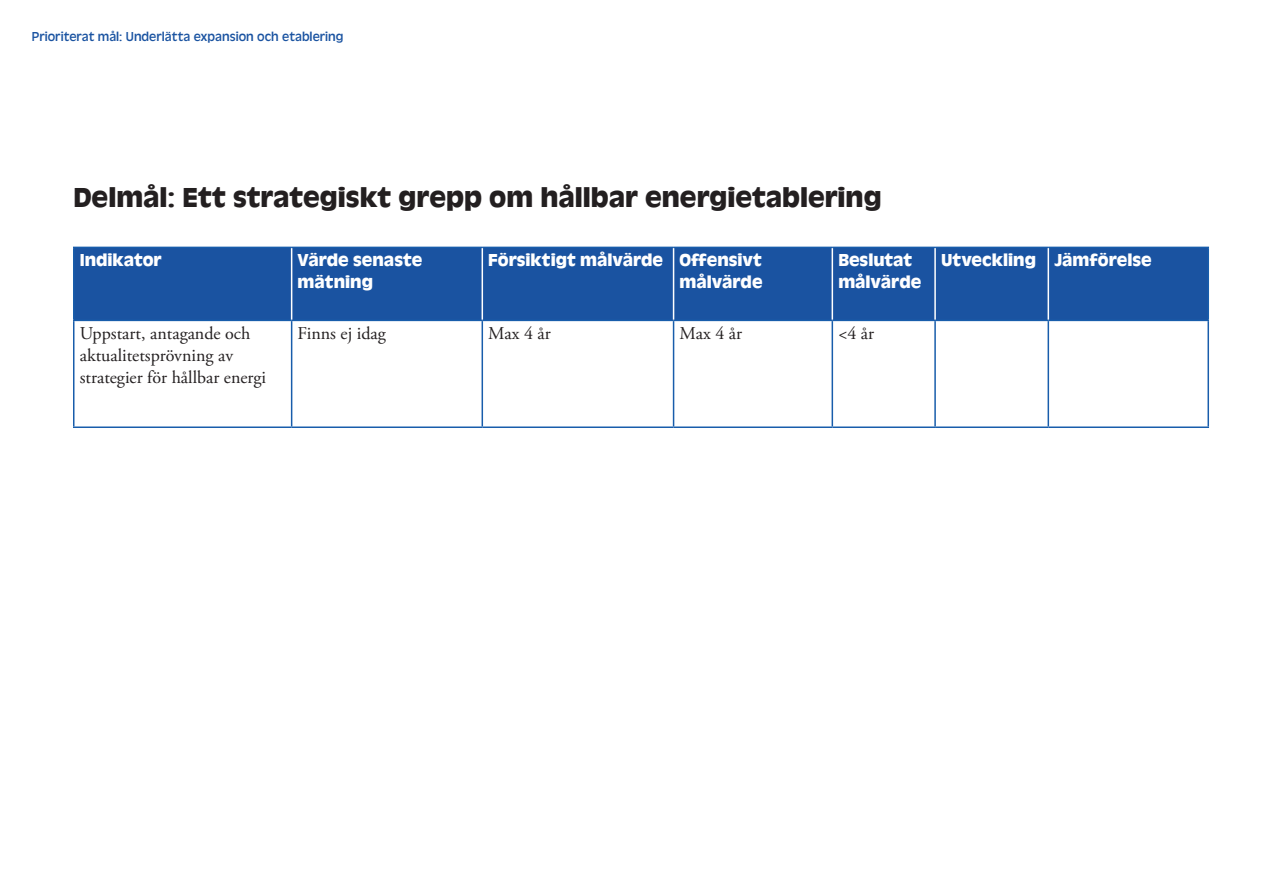
<style>
.page{position:relative;width:1263px;height:893px;background:#fff}
.page>*{position:absolute;margin:0;border:0;box-sizing:border-box;transform-origin:0 0}
.Huvudrubrik{font:700 28.5px "Antique Oli";color:#231f20}
.Rubrik_tabell{font:700 18px/21.6px "Antique Oli";color:#fff}
.Brödtext{font:18px/21.6px "Adobe Garamond Pro";color:#231f20}
.Rubrik_3{font:13.5px "Antique Oli";color:#1a53a1}
</style>
<div class="page">
<div style="left:74px;top:248px;width:1133px;height:72px;background:#1a53a1"></div>
<hr style="left:73px;top:247px;width:219px;height:1px;background:#185dab">
<hr style="left:73px;top:248px;width:1px;height:72px;background:#185dab">
<hr style="left:292px;top:247px;width:190px;height:1px;background:#185dab">
<hr style="left:482px;top:247px;width:191px;height:1px;background:#185dab">
<hr style="left:673px;top:247px;width:159px;height:1px;background:#185dab">
<hr style="left:832px;top:247px;width:103px;height:1px;background:#185dab">
<hr style="left:935px;top:247px;width:113px;height:1px;background:#185dab">
<hr style="left:1048px;top:247px;width:161px;height:1px;background:#185dab">
<hr style="left:1207px;top:248px;width:2px;height:72px;background:#185dab">
<hr style="left:73px;top:320px;width:219px;height:1px;background:#185dab">
<hr style="left:73px;top:321px;width:1px;height:105px;background:#185dab">
<hr style="left:292px;top:320px;width:190px;height:1px;background:#185dab">
<hr style="left:291px;top:321px;width:1px;height:105px;background:#185dab">
<hr style="left:482px;top:320px;width:191px;height:1px;background:#185dab">
<hr style="left:481px;top:321px;width:2px;height:105px;background:#185dab">
<hr style="left:673px;top:320px;width:159px;height:1px;background:#185dab">
<hr style="left:673px;top:321px;width:1px;height:105px;background:#185dab">
<hr style="left:832px;top:320px;width:103px;height:1px;background:#185dab">
<hr style="left:831px;top:321px;width:2px;height:105px;background:#185dab">
<hr style="left:935px;top:320px;width:113px;height:1px;background:#185dab">
<hr style="left:934px;top:321px;width:2px;height:105px;background:#185dab">
<hr style="left:1048px;top:320px;width:161px;height:1px;background:#185dab">
<hr style="left:1047px;top:321px;width:2px;height:105px;background:#185dab">
<hr style="left:1207px;top:321px;width:2px;height:105px;background:#185dab">
<hr style="left:73px;top:426px;width:219px;height:2px;background:#185dab">
<hr style="left:292px;top:426px;width:190px;height:2px;background:#185dab">
<hr style="left:482px;top:426px;width:191px;height:2px;background:#185dab">
<hr style="left:673px;top:426px;width:159px;height:2px;background:#185dab">
<hr style="left:832px;top:426px;width:103px;height:2px;background:#185dab">
<hr style="left:935px;top:426px;width:113px;height:2px;background:#185dab">
<hr style="left:1048px;top:426px;width:161px;height:2px;background:#185dab">
<hr style="left:291px;top:248px;width:1px;height:72px;background:#fff">
<hr style="left:481px;top:248px;width:2px;height:72px;background:#fff">
<hr style="left:673px;top:248px;width:1px;height:72px;background:#fff">
<hr style="left:831px;top:248px;width:2px;height:72px;background:#fff">
<hr style="left:934px;top:248px;width:2px;height:72px;background:#fff">
<hr style="left:1047px;top:248px;width:2px;height:72px;background:#fff">
<p class="Rubrik_3" style="left:32px;top:29px;width:313px">Prioriterat mål: Underlätta expansion och etablering</p>
<p class="Huvudrubrik" style="left:73px;top:181px;width:810px">Delmål: Ett strategiskt grepp om hållbar energietablering</p>
<p class="Rubrik_tabell" style="left:80px;top:249px;width:83px">Indikator</p>
<p class="Rubrik_tabell" style="left:298px;top:249px;width:126px">Värde senaste mätning</p>
<p class="Rubrik_tabell" style="left:488px;top:249px;width:176px">Försiktigt målvärde</p>
<p class="Rubrik_tabell" style="left:679px;top:249px;width:84px">Offensivt målvärde</p>
<p class="Rubrik_tabell" style="left:838px;top:249px;width:84px">Beslutat målvärde</p>
<p class="Rubrik_tabell" style="left:941px;top:249px;width:96px">Utveckling</p>
<p class="Rubrik_tabell" style="left:1054px;top:249px;width:99px">Jämförelse</p>
<p class="Brödtext" style="left:80px;top:324px;width:188px">Uppstart, antagande och aktualitetsprövning av strategier för hållbar energi</p>
<p class="Brödtext" style="left:298px;top:324px;width:90px">Finns ej idag</p>
<p class="Brödtext" style="left:488px;top:324px;width:64px">Max 4 år</p>
<p class="Brödtext" style="left:679px;top:324px;width:64px">Max 4 år</p>
<p class="Brödtext" style="left:838px;top:324px;width:37px">&lt;4 år</p>
</div>
